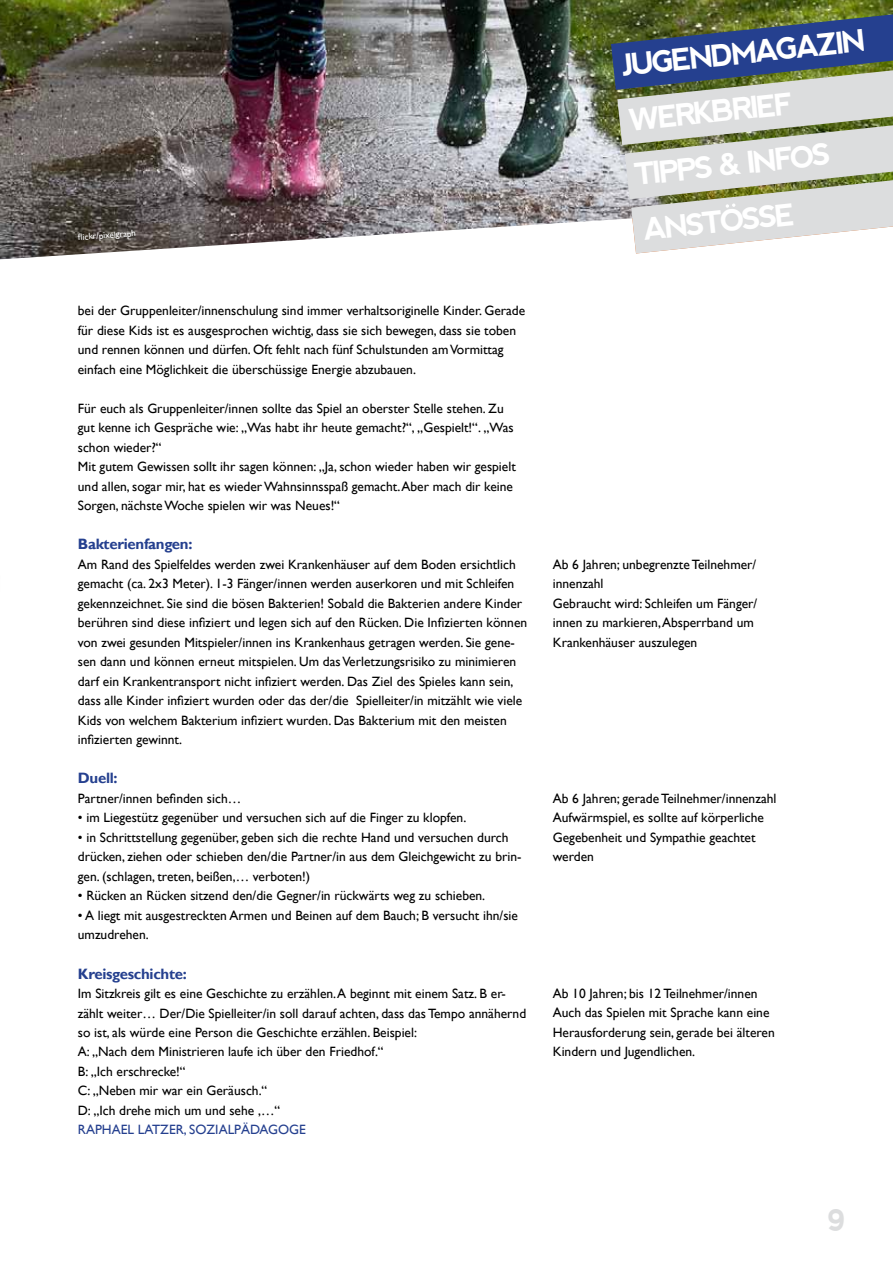
<style>
.page{position:relative;width:893px;height:1263px;background:#fff}
.page>*{position:absolute;margin:0;border:0;box-sizing:border-box;transform-origin:0 0}
.t1{font:700 30px "nevis";color:#fff}
.t2{font:700 30px "nevis";color:#dcddde}
.t3{font:700 15px "Gill Sans";letter-spacing:-.02em;color:#25408f}
.t4{font:13.5px/19.5px "Gill Sans";color:#000}
.t5{font:13.5px "Gill Sans";color:#25408f}
.t6{font:9px "Gill Sans";color:#fff}
</style>
<div class="page">
<img style="left:0;top:0;width:893px;height:259px">
<svg style="left:611px;top:6px;width:282px;height:247px;background:#a2aaab"></svg>
<p class="t6" style="left:78px;top:232px;width:59px;rotate:-4deg">fl ickr/pixelgraph</p>
<p class="t4" style="left:78px;top:301px;width:449px">bei der Gruppenleiter/innenschulung sind immer verhaltsoriginelle Kinder. Gerade für diese Kids ist es ausgesprochen wichtig, dass sie sich bewegen, dass sie toben und rennen können und dürfen. Oft fehlt nach fünf Schulstunden am Vormittag einfach eine Möglichkeit die überschüssige Energie abzubauen.</p>
<p class="t4" style="left:78px;top:399px;width:439px">Für euch als Gruppenleiter/innen sollte das Spiel an oberster Stelle stehen. Zu gut kenne ich Gespräche wie: „Was habt ihr heute gemacht?“, „Gespielt!“. „Was schon wieder?“<br>Mit gutem Gewissen sollt ihr sagen können: „Ja, schon wieder haben wir gespielt und allen, sogar mir, hat es wieder Wahnsinnsspaß gemacht. Aber mach dir keine Sorgen, nächste Woche spielen wir was Neues!“</p>
<p class="t3" style="left:78px;top:535px;width:116px">Bakterienfangen:</p>
<p class="t4" style="left:78px;top:555px;width:451px">Am Rand des Spielfeldes werden zwei Krankenhäuser auf dem Boden ersichtlich gemacht (ca. 2x3 Meter). 1-3 Fänger/innen werden auserkoren und mit Schleifen gekennzeichnet. Sie sind die bösen Bakterien! Sobald die Bakterien andere Kinder berühren sind diese infiziert und legen sich auf den Rücken. Die Infizierten können von zwei gesunden Mitspieler/innen ins Krankenhaus getragen werden. Sie gene&shy;sen dann und können erneut mitspielen. Um das Verletzungsrisiko zu minimieren darf ein Krankentransport nicht infiziert werden. Das Ziel des Spieles kann sein, dass alle Kinder infiziert wurden oder das der/die Spielleiter/in mitzählt wie viele Kids von welchem Bakterium infiziert wurden. Das Bakterium mit den meisten infizierten gewinnt.</p>
<p class="t3" style="left:78px;top:769px;width:41px">Duell:</p>
<p class="t4" style="left:78px;top:789px;width:165px">Partner/innen befinden sich…</p>
<p class="t4" style="left:78px;top:808px;width:390px">• im Liegestütz gegenüber und versuchen sich auf die Finger zu klopfen.</p>
<p class="t4" style="left:78px;top:828px;width:445px">• in Schrittstellung gegenüber, geben sich die rechte Hand und versuchen durch drücken, ziehen oder schieben den/die Partner/in aus dem Gleichgewicht zu brin&shy;gen. (schlagen, treten, beißen,… verboten!)</p>
<p class="t4" style="left:78px;top:886px;width:409px">• Rücken an Rücken sitzend den/die Gegner/in rückwärts weg zu schieben.</p>
<p class="t4" style="left:78px;top:906px;width:442px">• A liegt mit ausgestreckten Armen und Beinen auf dem Bauch; B versucht ihn/sie umzudrehen.</p>
<p class="t3" style="left:78px;top:964px;width:111px">Kreisgeschichte:</p>
<p class="t4" style="left:78px;top:984px;width:450px">Im Sitzkreis gilt es eine Geschichte zu erzählen. A beginnt mit einem Satz. B er&shy;zählt weiter… Der/Die Spielleiter/in soll darauf achten, dass das Tempo annähernd so ist, als würde eine Person die Geschichte erzählen. Beispiel:<br>A: „Nach dem Ministrieren laufe ich über den Friedhof.“<br>B: „Ich erschrecke!“<br>C: „Neben mir war ein Geräusch.“<br>D: „Ich drehe mich um und sehe ,…“</p>
<p class="t5" style="left:78px;top:1122px;width:230px">RAPHAEL LATZER, SOZIALPÄDAGOGE</p>
<h1 class="t1" style="left:620px;top:49px;width:247px;rotate:-6deg">JUGENDMAGAZIN</h1>
<h1 class="t1" style="left:627px;top:103px;width:166px;rotate:-6deg">WERKBRIEF</h1>
<h1 class="t1" style="left:633px;top:157px;width:199px;rotate:-6deg">TIPPS &amp; INFOS</h1>
<h1 class="t1" style="left:641px;top:213px;width:216px;rotate:-6deg">JUGENDKIRCHE</h1>
<h1 class="t1" style="left:641px;top:213px;width:154px;rotate:-6deg">ANSTOSSE</h1>
<p class="t4" style="left:553px;top:555px;width:206px">Ab 6 Jahren; unbegrenzte Teilnehmer/ innenzahl<br>Gebraucht wird: Schleifen um Fänger/ innen zu markieren, Absperrband um<br>Krankenhäuser auszulegen</p>
<p class="t4" style="left:553px;top:789px;width:225px">Ab 6 Jahren; gerade Teilnehmer/innenzahl<br>Aufwärmspiel, es sollte auf körperliche<br>Gegebenheit und Sympathie geachtet werden</p>
<p class="t4" style="left:553px;top:984px;width:223px">Ab 10 Jahren; bis 12 Teilnehmer/innen Auch das Spielen mit Sprache kann eine Herausforderung sein, gerade bei älteren Kindern und Jugendlichen.</p>
<h1 class="t2" style="left:827px;top:1203px;width:21px">9</h1>
</div>
